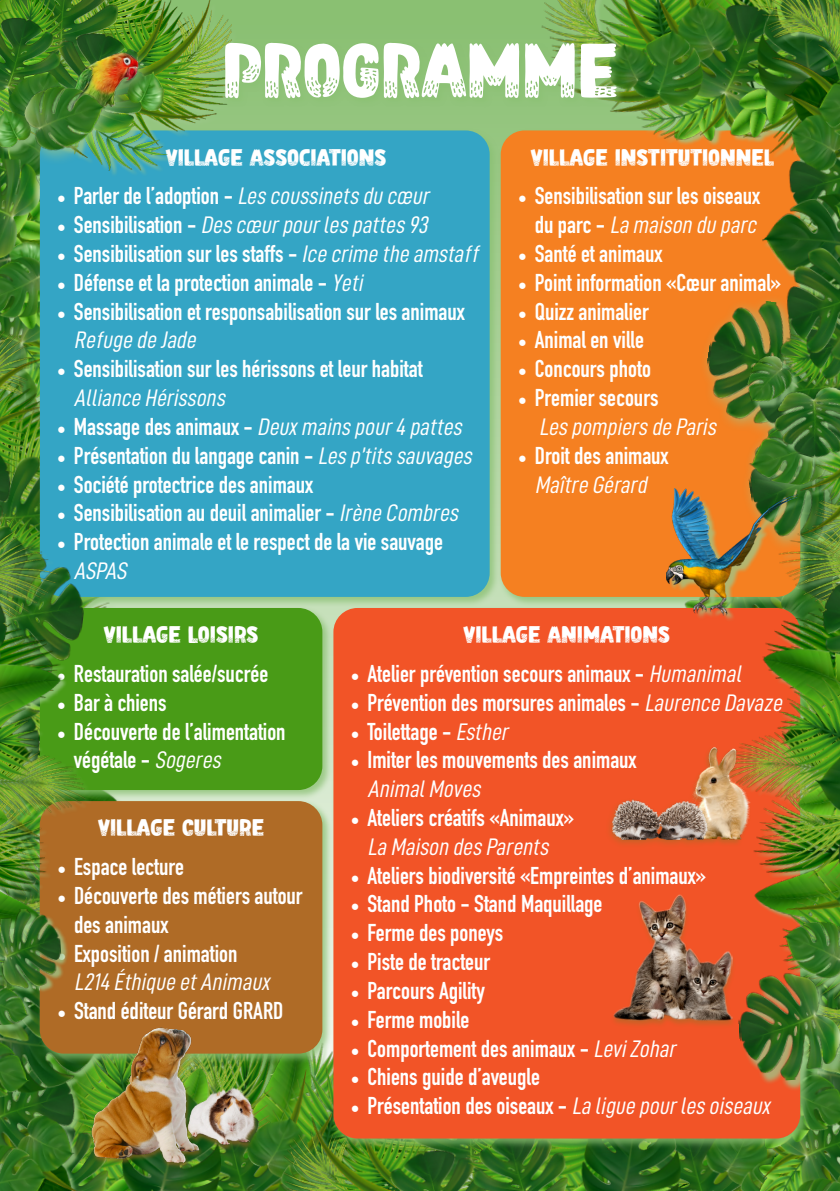
<style>
.page{position:relative;width:840px;height:1191px;background:#fff}
.page>*{position:absolute;margin:0;border:0;box-sizing:border-box;transform-origin:0 0}
.t1{font:78px "Cartoo Nature";color:#fff}
.t2{font:700 24px/28.8px "DIN Condensed";color:#fff}
.t3{font:italic 24px/28.8px "D DIN Condensed";color:#fff}
.t4{font:24px "Cartoo Nature";color:#fff}
.s1{font-family:"Minion Pro";font-weight:400}
.s2{font-family:"D DIN Condensed";font-weight:400;font-style:italic}
.s3{font-family:"Minion Pro";font-style:normal}
.s4{font-family:"DIN Condensed";font-weight:700;font-style:normal}
</style>
<div class="page">
<img style="left:126px;top:0;width:586px;height:1191px">
<img style="left:0;top:177px;width:38px;height:146px">
<img style="left:0;top:1078px;width:126px;height:113px">
<img style="left:712px;top:1090px;width:127px;height:101px">
<img style="left:0;top:323px;width:38px;height:114px">
<div style="left:37px;top:799px;width:295px;height:265px;background:#8ac072;opacity:.75"></div>
<div style="left:40px;top:801px;width:282px;height:252px;background:#af6b26;border-radius:24px"></div>
<div style="left:38px;top:606px;width:294px;height:194px;background:#8ac072;opacity:.75"></div>
<div style="left:40px;top:608px;width:282px;height:182px;background:#499b17;border-radius:24px"></div>
<div style="left:38px;top:128px;width:461px;height:479px;background:#8ac072;opacity:.75"></div>
<div style="left:40px;top:130px;width:449px;height:467px;background:#34a5c5;border-radius:24px"></div>
<div style="left:500px;top:130px;width:299px;height:467px;background:#f58021;border-radius:24px"></div>
<div style="left:0;top:0;width:239px;height:177px;background:#9ec88b;opacity:.75"></div>
<img style="left:0;top:0;width:232px;height:170px">
<div style="left:63px;top:45px;width:91px;height:82px;background:#9ec88b;opacity:.75"></div>
<img style="left:56px;top:18px;width:91px;height:64px">
<div style="left:17px;top:80px;width:101px;height:86px;background:#9ec88b;opacity:.75"></div>
<img style="left:17px;top:82px;width:145px;height:90px">
<img style="left:706px;top:319px;width:23px;height:101px">
<img style="left:528px;top:0;width:201px;height:145px">
<div style="left:331px;top:606px;width:479px;height:542px;background:#8ac072;opacity:.75"></div>
<div style="left:333px;top:608px;width:466px;height:530px;background:#f25427;border-radius:24px"></div>
<div style="left:223px;top:40px;width:402px;height:68px;background:#8ac072"></div>
<img style="left:685px;top:488px;width:154px;height:432px">
<img style="left:729px;top:0;width:110px;height:567px">
<div style="left:668px;top:491px;width:137px;height:132px;background:#9ec88b;opacity:.75"></div>
<img style="left:666px;top:489px;width:132px;height:126px">
<img style="left:732px;top:351px;width:107px;height:114px">
<div style="left:686px;top:746px;width:64px;height:100px;background:#af6b26;opacity:.58"></div>
<img style="left:685px;top:746px;width:82px;height:95px">
<div style="left:604px;top:797px;width:105px;height:50px;background:#af6b26;opacity:.58"></div>
<img style="left:607px;top:794px;width:107px;height:46px">
<div style="left:610px;top:895px;width:126px;height:133px;background:#af6b26;opacity:.58"></div>
<img style="left:612px;top:894px;width:120px;height:128px">
<div style="left:185px;top:1086px;width:75px;height:66px;background:#af6b26;opacity:.58"></div>
<img style="left:204px;top:1085px;width:65px;height:62px">
<div style="left:89px;top:1027px;width:115px;height:142px;background:#af6b26;opacity:.58"></div>
<img style="left:90px;top:1027px;width:111px;height:151px">
<div style="left:0;top:442px;width:93px;height:636px;background:#9ec88b;opacity:.75"></div>
<img style="left:0;top:437px;width:91px;height:632px">
<div style="left:0;top:911px;width:68px;height:121px;background:#9ec88b;opacity:.75"></div>
<img style="left:0;top:906px;width:66px;height:119px">
<div style="left:740px;top:924px;width:99px;height:166px;background:#9ec88b;opacity:.75"></div>
<img style="left:731px;top:920px;width:108px;height:163px">
<p class="t1" style="left:222px;top:28px;width:397px">PROGRAMME</p>
<p class="t4" style="left:166px;top:144px;width:222px">VILLAGE ASSOCIATIONS</p>
<p class="t2" style="left:57px;top:181px;width:378px"><span class="s1">•</span> Parler de l’adoption - <span class="s2">Lescoussinetsdu cœur</span></p>
<p class="t3" style="left:57px;top:210px;width:377px"><span class="s3">•</span> <span class="s4">S e n s i b i li s ati o n -</span> Descœurpourlespattes93</p>
<p class="t2" style="left:57px;top:239px;width:427px"><span class="s1">•</span> Sensibilisation sur les staffs - <span class="s2">Ice crime the amstaff</span></p>
<p class="t2" style="left:57px;top:268px;width:312px"><span class="s1">•</span> Défense et la protection animale - <span class="s2">Yeti</span></p>
<p class="t2" style="left:74px;top:297px;width:392px;text-indent:-17px"><span class="s1">•</span> Sensibilisation et responsabilisation sur les animaux<br><span class="s2">Refuge de Jade</span></p>
<p class="t2" style="left:74px;top:354px;width:350px;text-indent:-17px"><span class="s1">•</span> Sensibilisation sur les hérissons et leur habitat<br><span class="s2">Alliance Hérissons</span></p>
<p class="t3" style="left:57px;top:412px;width:411px"><span class="s3">•</span> <span class="s4">Massage des animaux -</span> Deuxmainspour4 pattes</p>
<p class="t2" style="left:57px;top:441px;width:421px"><span class="s1">•</span> Présentation du langage canin - <span class="s2">Lesp’titssauvages</span></p>
<p class="t2" style="left:57px;top:469px;width:257px"><span class="s1">•</span> Société protectrice des animaux</p>
<p class="t2" style="left:57px;top:498px;width:407px"><span class="s1">•</span> Sensibilisation au deuil animalier - <span class="s2">Irène Combres</span></p>
<p class="t2" style="left:74px;top:527px;width:370px;text-indent:-17px"><span class="s1">•</span> Protection animale et le respect de la vie sauvage<br><span class="s2">ASPAS</span></p>
<p class="t4" style="left:530px;top:144px;width:244px">VILLAGE INSTITUTIONNEL</p>
<p class="t2" style="left:517px;top:181px;width:245px;text-align:right"><span class="s1">•</span> Sensibilisation sur les oiseaux d u p a r c - <span class="s2">La maison du parc</span></p>
<p class="t2" style="left:517px;top:239px;width:146px"><span class="s1">•</span> Santé et animaux</p>
<p class="t2" style="left:517px;top:268px;width:264px"><span class="s1">•</span> Point information «Cœur animal»</p>
<p class="t2" style="left:517px;top:297px;width:132px"><span class="s1">•</span> Quizz animalier</p>
<p class="t2" style="left:517px;top:325px;width:127px"><span class="s1">•</span> Animal en ville</p>
<p class="t2" style="left:517px;top:354px;width:134px"><span class="s1">•</span> Concours photo</p>
<p class="t3" style="left:539px;top:383px;width:183px;text-indent:-21px"><span class="s3">•</span> <span class="s4">Premier secours<br></span>Lespompiersde Paris</p>
<p class="t2" style="left:517px;top:441px;width:152px;text-align:center"><span class="s1">•</span> Droit des animaux<br><span class="s2">Maître Gérard</span></p>
<p class="t4" style="left:104px;top:622px;width:156px">VILLAGE LOISIRS</p>
<p class="t2" style="left:57px;top:659px;width:213px"><span class="s1">•</span> Restauration salée/sucrée</p>
<p class="t2" style="left:57px;top:688px;width:111px"><span class="s1">•</span> Bar à chiens</p>
<p class="t2" style="left:74px;top:716px;width:213px;text-indent:-17px"><span class="s1">•</span> Découverte de l’alimentation végétale - <span class="s2">Sogeres</span></p>
<p class="t4" style="left:98px;top:815px;width:167px">VILLAGE CULTURE</p>
<p class="t2" style="left:57px;top:852px;width:128px"><span class="s1">•</span> Espace lecture</p>
<p class="t2" style="left:74px;top:881px;width:230px;text-indent:-17px"><span class="s1">•</span> Découverte des métiers autour des animaux</p>
<p class="t2" style="left:74px;top:938px;width:202px;text-indent:-17px"><span class="s1">•</span> Exposition / animation<br><span class="s2">L214 Éthique etAnimaux</span></p>
<p class="t2" style="left:57px;top:996px;width:228px"><span class="s1">•</span> Stand éditeur Gérard GRARD</p>
<p class="t4" style="left:463px;top:622px;width:208px">VILLAGE ANIMATIONS</p>
<p class="t2" style="left:350px;top:659px;width:397px"><span class="s1">•</span> Atelier prévention secours animaux - <span class="s2">Humanimal</span></p>
<p class="t2" style="left:350px;top:688px;width:437px"><span class="s1">•</span> Prévention des morsures animales - <span class="s2">Laurence Davaze</span></p>
<p class="t2" style="left:350px;top:716px;width:164px"><span class="s1">•</span> Toilettage - <span class="s2">Esther</span></p>
<p class="t2" style="left:367px;top:745px;width:270px;text-indent:-17px"><span class="s1">•</span> Imiter les mouvements des animaux<br><span class="s2">AnimalMoves</span></p>
<p class="t2" style="left:350px;top:803px;width:225px;text-align:center"><span class="s1">•</span> Ateliers créatifs «Animaux»<br><span class="s2">La Maison desParents</span></p>
<p class="t2" style="left:350px;top:860px;width:357px"><span class="s1">•</span> Ateliers biodiversité «Empreintes d’animaux»</p>
<p class="t2" style="left:350px;top:889px;width:253px"><span class="s1">•</span> Stand Photo - Stand Maquillage</p>
<p class="t2" style="left:350px;top:918px;width:154px"><span class="s1">•</span> Ferme des poneys</p>
<p class="t2" style="left:350px;top:947px;width:141px"><span class="s1">•</span> Piste de tracteur</p>
<p class="t2" style="left:350px;top:976px;width:136px"><span class="s1">•</span> Parcours Agility</p>
<p class="t2" style="left:350px;top:1004px;width:120px"><span class="s1">•</span> Ferme mobile</p>
<p class="t2" style="left:350px;top:1033px;width:331px"><span class="s1">•</span> Comportement des animaux - <span class="s2">LeviZohar</span></p>
<p class="t2" style="left:350px;top:1062px;width:191px"><span class="s1">•</span> Chiens guide d’aveugle</p>
<p class="t2" style="left:350px;top:1091px;width:425px"><span class="s1">•</span> Présentation des oiseaux - <span class="s2">La ligue pourlesoiseaux</span></p>
</div>
